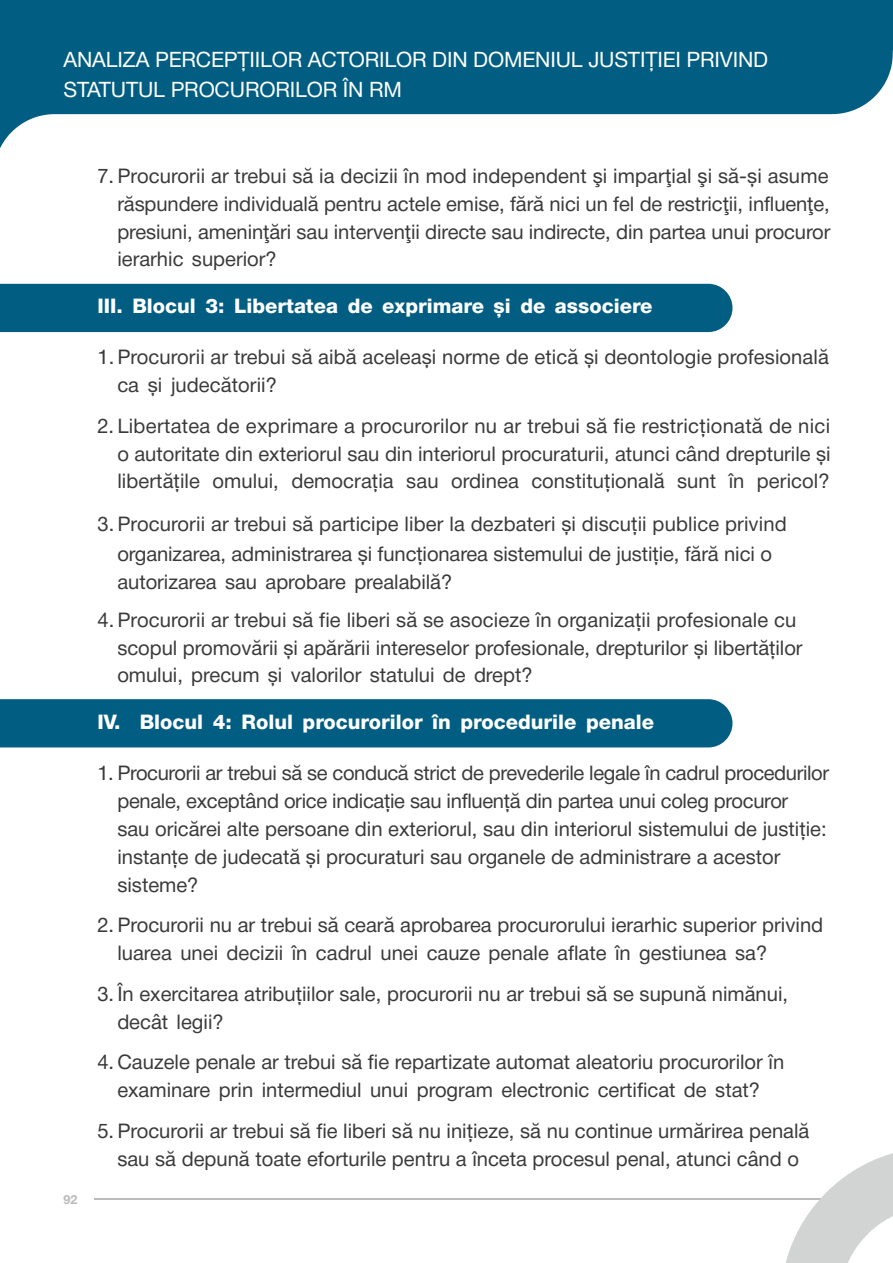
<style>
.page{position:relative;width:893px;height:1263px;background:#fff}
.page>*{position:absolute;margin:0;border:0;box-sizing:border-box;transform-origin:0 0}
.t1{font:21.3px/29.7px "Helvetica Neue";letter-spacing:-.01em;color:#fff}
.t2{font:20.25px/27.9px "Helvetica Neue";color:#393a39}
.t3{font:800 20.25px "Helvetica Neue";color:#fff}
.t4{font:700 12.75px "Helvetica Neue";color:#bbb}
</style>
<div class="page">
<svg style="left:0;top:0;width:893px;height:148px;fill:#015d81"></svg>
<hr style="left:94px;top:1198px;width:735px;height:2px;background:#bbb">
<svg style="left:786px;top:1153px;width:107px;height:110px"></svg>
<div style="left:0;top:284px;width:732px;height:48px;background:#015d81"></div>
<div style="left:0;top:699px;width:732px;height:48px;background:#015d81"></div>
<p class="t1" style="left:64px;top:46px;width:706px">ANALIZA PERCEPȚIILOR ACTORILOR DIN DOMENIUL JUSTIȚIEI PRIVIND<br>STATUTUL PROCURORILOR ÎN RM</p>
<p class="t4" style="left:63px;top:1189px;width:16px">92</p>
<p class="t2" style="left:117px;top:163px;width:715px;text-align:justify;text-indent:-20px">7. Procurorii ar trebui să ia decizii în mod independent şi imparţial şi să-și asume răspundere individuală pentru actele emise, fără nici un fel de restricţii, influenţe, presiuni, ameninţări sau intervenţii directe sau indirecte, din partea unui procuror ierarhic superior?</p>
<p class="t3" style="left:97px;top:290px;width:557px">III. Blocul 3: Libertatea de exprimare și de associere</p>
<p class="t2" style="left:117px;top:344px;width:713px;text-indent:-20px">1. Procurorii ar trebui să aibă aceleași norme de etică și deontologie profesională ca și judecătorii?</p>
<p class="t2" style="left:117px;top:413px;width:715px;text-align:justify;text-indent:-20px">2. Libertatea de exprimare a procurorilor nu ar trebui să fie restricționată de nici o autoritate din exteriorul sau din interiorul procuraturii, atunci când drepturile și libertățile omului, democrația sau ordinea constituțională sunt în pericol?</p>
<p class="t2" style="left:97px;top:510px;width:691px;line-height:29.7px;text-align:center">3. Procurorii ar trebui să participe liber la dezbateri și discuții publice privind organizarea, administrarea și funcționarea sistemului de justiție, fără nici o</p>
<p class="t2" style="left:117px;top:568px;width:336px">autorizarea sau aprobare prealabilă?</p>
<p class="t2" style="left:117px;top:607px;width:687px;text-indent:-20px">4. Procurorii ar trebui să fie liberi să se asocieze în organizații profesionale cu scopul promovării și apărării intereselor profesionale, drepturilor și libertăților omului, precum și valorilor statului de drept?</p>
<p class="t3" style="left:97px;top:706px;width:558px">IV. Blocul 4: Rolul procurorilor în procedurile penale</p>
<p class="t2" style="left:117px;top:760px;width:713px;text-indent:-20px">1. Procurorii ar trebui să se conducă strict de prevederile legale în cadrul procedurilor penale, exceptând orice indicație sau influență din partea unui coleg procuror<br>sau oricărei alte persoane din exteriorul, sau din interiorul sistemului de justiție: instanțe de judecată și procuraturi sau organele de administrare a acestor sisteme?</p>
<p class="t2" style="left:117px;top:912px;width:707px;text-indent:-20px">2. Procurorii nu ar trebui să ceară aprobarea procurorului ierarhic superior privind luarea unei decizii în cadrul unei cauze penale aflate în gestiunea sa?</p>
<p class="t2" style="left:117px;top:981px;width:672px;text-indent:-20px">3. În exercitarea atribuțiilor sale, procurorii nu ar trebui să se supună nimănui, decât legii?</p>
<p class="t2" style="left:97px;top:1049px;width:688px;text-align:center">4. Cauzele penale ar trebui să fie repartizate automat aleatoriu procurorilor în examinare prin intermediul unui program electronic certificat de stat?</p>
<p class="t2" style="left:97px;top:1118px;width:714px;text-align:center">5. Procurorii ar trebui să fie liberi să nu inițieze, să nu continue urmărirea penală sau să depună toate eforturile pentru a înceta procesul penal, atunci când o</p>
</div>
